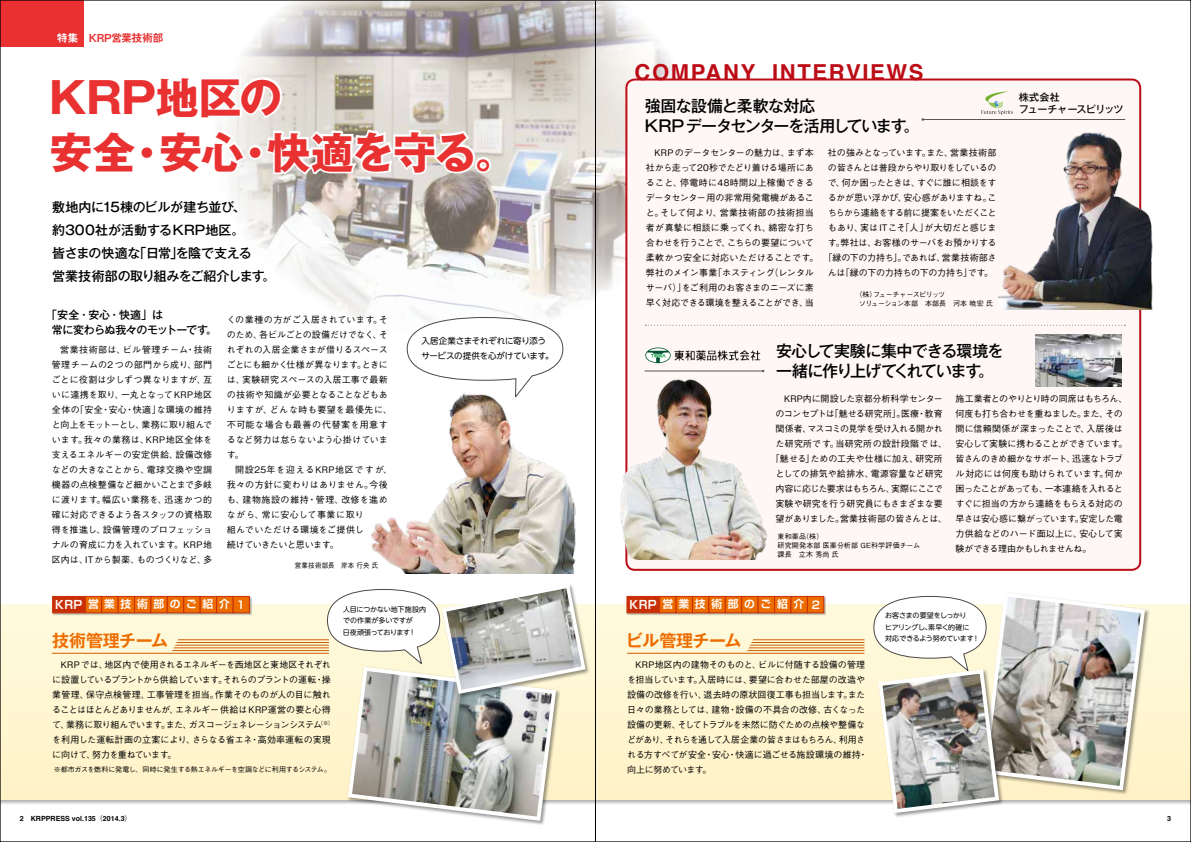
<style>
.page{position:relative;width:1191px;height:842px;background:#fff}
.page>*{position:absolute;margin:0;border:0;box-sizing:border-box;transform-origin:0 0}
.t1{font:700 43px/55px "Gothic MB101 Pro";letter-spacing:-.015em;color:#e83130}
.t2{font:700 22px "Helvetica";letter-spacing:.075em;color:#bc0c16}
.t3{font:700 17px "Gothic MB101 Pro De";letter-spacing:-.025em;color:#ed6c00}
.t4{font:500 16px/20px "Gothic MB101 Pro";letter-spacing:-.055em;color:#000}
.t5{font:500 13px/23px "Gothic MB101 Pro";letter-spacing:-.015em;color:#000}
.t6{font:11.1px "Midashi Go Pro MB31";letter-spacing:-.05em;color:#e83130}
.t7{font:500 11px/15px "Gothic MB101 Pro";letter-spacing:-.04em;color:#000}
.t8{font:700 10.8px "Shin Go Pro De";letter-spacing:.52em;color:#fff}
.t9{font:500 10px/12px "Gothic MB101 Pro";letter-spacing:-.04em;color:#000}
.t10{font:500 9px/15px "Gothic BBB Pro";letter-spacing:-.015em;color:#000}
.t11{font:500 9px/15px "Gothic BBB Pro";letter-spacing:-.035em;color:#000}
.t12{font:500 9px/15px "Gothic BBB Pro";letter-spacing:.01em;color:#000}
.t13{font:500 9px/15px "Gothic BBB Pro";letter-spacing:.045em;color:#000}
.t14{font:500 9px "Gothic BBB Pro";letter-spacing:-.05em;color:#000}
.t15{font:500 9px "Gothic BBB Pro";letter-spacing:-.07em;color:#000}
.t16{font:500 9px "Gothic BBB Pro";letter-spacing:.035em;color:#000}
.t17{font:8.5px/15px "UD Shin M Go Pro";letter-spacing:-.025em;color:#000}
.t18{font:700 7.1px "Helvetica";color:#000}
.t19{font:7px/11.3px "UD Shin M Go Pro";letter-spacing:-.025em;color:#000}
.t20{font:500 7px "Gothic BBB Pro";letter-spacing:-.03em;color:#000}
.t21{font:500 7px/9px "Gothic BBB Pro";letter-spacing:.02em;color:#000}
.t22{font:500 7px/9px "Gothic BBB Pro";letter-spacing:-.065em;color:#000}
.t23{font:500 7px "Gothic BBB Pro";letter-spacing:.025em;color:#000;scale:.92 1}
.s1{color:#fff}
.s2{font-size:11.5px}
.s3{font-family:"Gothic BBB Pro";font-weight:500}
</style>
<div class="page">
<div style="left:0;top:605px;width:1191px;height:194px;background:#fff6d2"></div>
<img style="left:234px;top:2px;width:444px;height:317px">
<div style="left:0;top:0;width:83px;height:47px;background:#e83130"></div>
<svg style="left:218px;top:52px;width:275px;height:126px"></svg>
<img style="left:371px;top:399px;width:205px;height:174px">
<div style="left:624px;top:78px;width:518px;height:493px;background:#fef7f6"></div>
<img style="left:620px;top:371px;width:150px;height:188px">
<hr style="left:923px;top:119px;width:202px;height:1px;background:#595757">
<hr style="left:644px;top:371px;width:119px;height:1px;background:#595757">
<img style="left:1035px;top:335px;width:86px;height:51px">
<svg style="left:981px;top:91px;width:32px;height:24px"></svg>
<div style="left:877px;top:669px;width:127px;height:149px;background:#000;opacity:.4"></div>
<img style="left:873px;top:593px;width:274px;height:222px">
<hr style="left:627px;top:650px;width:237px;height:1px;background:#cd5d00">
<hr style="left:627px;top:648px;width:237px;height:1px;background:#cd5d00">
<hr style="left:627px;top:645px;width:237px;height:1px;background:#cd5d00">
<hr style="left:627px;top:642px;width:237px;height:1px;background:#cd5d00">
<hr style="left:627px;top:640px;width:237px;height:1px;background:#cd5d00">
<hr style="left:627px;top:653px;width:237px;height:1px;background:#cd5d00">
<hr style="left:52px;top:650px;width:277px;height:1px;background:#cd5d00">
<hr style="left:52px;top:648px;width:277px;height:1px;background:#cd5d00">
<hr style="left:52px;top:645px;width:277px;height:1px;background:#cd5d00">
<hr style="left:52px;top:642px;width:277px;height:1px;background:#cd5d00">
<hr style="left:52px;top:640px;width:277px;height:1px;background:#cd5d00">
<hr style="left:52px;top:653px;width:277px;height:1px;background:#cd5d00">
<div style="left:626px;top:596px;width:200px;height:19px;background:#000;opacity:.3"></div>
<div style="left:626px;top:596px;width:17px;height:17px;background:#c92f07;border:1px solid #c92f07"></div>
<div style="left:643px;top:596px;width:17px;height:17px;background:#c92f07"></div>
<div style="left:807px;top:596px;width:17px;height:17px;background:#ed6c00;border:1px solid #c92f07"></div>
<div style="left:659px;top:596px;width:17px;height:17px;background:#ed6c00;border:1px solid #c92f07"></div>
<div style="left:676px;top:596px;width:16px;height:17px;background:#ed6c00;border:1px solid #c92f07"></div>
<div style="left:692px;top:596px;width:17px;height:17px;background:#ed6c00;border:1px solid #c92f07"></div>
<div style="left:708px;top:596px;width:17px;height:17px;background:#ed6c00;border:1px solid #c92f07"></div>
<div style="left:725px;top:596px;width:17px;height:17px;background:#ed6c00;border:1px solid #c92f07"></div>
<div style="left:741px;top:596px;width:17px;height:17px;background:#ed6c00;border:1px solid #c92f07"></div>
<div style="left:758px;top:596px;width:17px;height:17px;background:#ed6c00;border:1px solid #c92f07"></div>
<div style="left:774px;top:596px;width:17px;height:17px;background:#ed6c00;border:1px solid #c92f07"></div>
<div style="left:790px;top:596px;width:17px;height:17px;background:#ed6c00;border:1px solid #c92f07"></div>
<div style="left:52px;top:596px;width:200px;height:19px;background:#000;opacity:.3"></div>
<div style="left:52px;top:596px;width:17px;height:17px;background:#c92f07;border:1px solid #c92f07"></div>
<div style="left:69px;top:596px;width:17px;height:17px;background:#c92f07"></div>
<div style="left:233px;top:596px;width:17px;height:17px;background:#ed6c00;border:1px solid #c92f07"></div>
<div style="left:85px;top:596px;width:17px;height:17px;background:#ed6c00;border:1px solid #c92f07"></div>
<div style="left:101px;top:596px;width:17px;height:17px;background:#ed6c00;border:1px solid #c92f07"></div>
<div style="left:118px;top:596px;width:17px;height:17px;background:#ed6c00;border:1px solid #c92f07"></div>
<div style="left:134px;top:596px;width:17px;height:17px;background:#ed6c00;border:1px solid #c92f07"></div>
<div style="left:151px;top:596px;width:17px;height:17px;background:#ed6c00;border:1px solid #c92f07"></div>
<div style="left:167px;top:596px;width:17px;height:17px;background:#ed6c00;border:1px solid #c92f07"></div>
<div style="left:183px;top:596px;width:17px;height:17px;background:#ed6c00;border:1px solid #c92f07"></div>
<div style="left:200px;top:596px;width:17px;height:17px;background:#ed6c00;border:1px solid #c92f07"></div>
<div style="left:216px;top:596px;width:17px;height:17px;background:#ed6c00;border:1px solid #c92f07"></div>
<svg style="left:406px;top:317px;width:157px;height:82px"></svg>
<img style="left:672px;top:346px;width:89px;height:18px">
<svg style="left:645px;top:347px;width:25px;height:16px"></svg>
<img style="left:999px;top:128px;width:154px;height:182px">
<div style="left:441px;top:583px;width:149px;height:116px;background:#000;opacity:.4"></div>
<svg style="left:327px;top:583px;width:260px;height:240px"></svg>
<hr style="left:595px;top:1px;width:1px;height:841px;background:#000">
<p class="t6" style="left:57px;top:29px;width:108px"><span class="s1">特集</span> KRP営業技術部</p>
<h1 class="t1" style="left:50px;top:65px;width:469px">KRP地区の<br>安全・安心・快適を守る。</h1>
<h3 class="t5" style="left:52px;top:194px;width:225px">敷地内に15棟のビルが建ち並び、約300社が活動するKRP地区。<br>皆さまの快適な「日常」を陰で支える<br>営業技術部の取り組みをご紹介します。</h3>
<p class="t7" style="left:52px;top:306px;width:167px;text-indent:-6px">「安全・安心・快適」は<br>常に変わらぬ我々のモットーです。</p>
<p class="t12" style="left:227px;top:311px;width:167px">くの業種の方がご入居されています。そのため、各ビルごとの設備だけでなく、それぞれの入居企業さまが借りるスペースごとにも細かく仕様が異なります。ときには、実験研究スペースの入居工事で最新の技術や知識が必要となることなどもありますが、どんな時も要望を最優先に、不可能な場合も最善の代替案を用意するなど努力は怠らないよう心掛けています。</p>
<p class="t13" style="left:227px;top:461px;width:167px;text-indent:9px">開設25年を迎えるKRP地区ですが、我々の方針に変わりはありません。今後も、建物施設の維持・管理、改修を進めながら、常に安心して事業に取り<br>組んでいただける環境をご提供し<br>続けていきたいと思います。</p>
<p class="t10" style="left:52px;top:341px;width:162px;text-align:justify;text-indent:9px">営業技術部は、ビル管理チーム・技術管理チームの2つの部門から成り、部門ごとに役割は少しずつ異なりますが、互いに連携を取り、一丸となってKRP地区全体の「安全・安心・快適」な環境の維持と向上をモットーとし、業務に取り組んでいます。我々の業務は、KRP地区全体を支えるエネルギーの安定供給、設備改修などの大きなことから、電球交換や空調機器の点検整備など細かいことまで多岐に渡ります。幅広い業務を、迅速かつ的確に対応できるよう各スタッフの資格取得を推進し、設備管理のプロフェッショナルの育成に力を入れています。KRP地区内は、ITから製薬、ものづくりなど、多</p>
<p class="t23" style="left:295px;top:560px;width:92px">営業技術部長　岸本 行央 氏</p>
<p class="t17" style="left:421px;top:333px;width:134px">入居企業さまそれぞれに寄り添うサービスの提供を心がけています。</p>
<h2 class="t2" style="left:634px;top:54px;width:290px">COMPANY INTERVIEWS</h2>
<h3 class="t4" style="left:645px;top:94px;width:276px">強固な設備と柔軟な対応<br>KRP データセンターを活用しています。</h3>
<p class="t10" style="left:646px;top:144px;width:174px;text-align:center">KRPのデータセンターの魅力は、まず本<br>社から走って20秒でたどり着ける場所にあること、停電時に48時間以上稼働できるデータセンター用の非常用発電機があること。そして何より、営業技術部の技術担当者が真摯に相談に乗ってくれ、綿密な打ち合わせを行うことで、こちらの要望について柔軟かつ安全に対応いただけることです。弊社のメイン事業「ホスティング（レンタルサーバ）」をご利用のお客さまのニーズに素早く対応できる環境を整えることができ、当</p>
<p class="t11" style="left:823px;top:144px;width:174px;text-align:center">社の強みとなっています。また、営業技術部の皆さんとは普段からやり取りをしているので、何か困ったときは、すぐに誰に相談をするかが思い浮かび、安心感がありますね。こちらから連絡をする前に提案をいただくこともあり、実はITこそ「人」が大切だと感じます。弊社は、お客様のサーバをお預かりする「縁の下の力持ち」。であれば、営業技術部さんは「縁の下の力持ちの下の力持ち」です。</p>
<p class="t22" style="left:859px;top:289px;width:136px;text-indent:-4px">（株）フューチャースピリッツ<br>ソリューション本部　本部長　河本 暁宏 氏</p>
<h3 class="t4" style="left:776px;top:339px;width:229px">安心して実験に集中できる環境を一緒に作り上げてくれています。</h3>
<p class="t9" style="left:1018px;top:90px;width:106px">株式会社<br>フューチャースピリッツ</p>
<p class="t10" style="left:784px;top:390px;width:160px">KRP内に開設した京都分析科学センター</p>
<p class="t10" style="left:775px;top:405px;width:169px">のコンセプトは「魅せる研究所」。医療・教育</p>
<p class="t14" style="left:775px;top:421px;width:169px">関係者、マスコミの見学を受け入れる開かれ</p>
<p class="t16" style="left:775px;top:436px;width:173px">た研究所です。当研究所の設計段階では、</p>
<p class="t12" style="left:771px;top:450px;width:173px">「魅せる」ための工夫や仕様に加え、研究所</p>
<p class="t12" style="left:775px;top:465px;width:169px">としての排気や給排水、電源容量など研究</p>
<p class="t15" style="left:775px;top:481px;width:169px">内容に応じた要求はもちろん、実際にここで</p>
<p class="t10" style="left:775px;top:495px;width:169px">実験や研究を行う研究員にもさまざまな要</p>
<p class="t11" style="left:775px;top:510px;width:173px">望がありました。営業技術部の皆さんとは、</p>
<p class="t21" style="left:777px;top:530px;width:144px">東和薬品（株）<br>研究開発本部 医薬分析部 GE科学評価チーム課長　立木 秀尚 氏</p>
<p class="t10" style="left:955px;top:390px;width:173px">施工業者とのやりとり時の同席はもちろん、何度も打ち合わせを重ねました。また、その間に信頼関係が深まったことで、入居後は安心して実験に携わることができています。皆さんのきめ細かなサポート、迅速なトラブル対応には何度も助けられています。何か困ったことがあっても、一本連絡を入れるとすぐに担当の方から連絡をもらえる対応の早さは安心感に繋がっています。安定した電力供給などのハード面以上に、安心して実験ができる理由かもしれませんね。</p>
<p class="t8" style="left:55px;top:595px;width:191px"><span class="s2">KRP</span>営業技術部のご紹介 1</p>
<p class="t8" style="left:629px;top:595px;width:192px"><span class="s2">KRP</span>営業技術部のご紹介 2</p>
<p class="t19" style="left:343px;top:603px;width:85px">人目につかない地下施設内での作業が多いですが<br>日夜頑張っております！</p>
<h3 class="t3" style="left:52px;top:626px;width:117px">技術管理チーム</h3>
<h3 class="t3" style="left:626px;top:626px;width:117px">ビル管理チーム</h3>
<p class="t11" style="left:52px;top:656px;width:283px;text-indent:9px">KRPでは、地区内で使用されるエネルギーを西地区と東地区それぞれに設置しているプラントから供給しています。それらのプラントの運転・操業管理、保守点検管理、工事管理を担当。作業そのものが人の目に触れることはほとんどありませんが、エネルギー供給は KRP運営の要と心得て、業務に取り組んでいます。また、ガスコージェネレーションシステム<sup>（※）</sup>を利用した運転計画の立案により、さらなる省エネ・高効率運転の実現に向けて、努力を重ねています。</p>
<p class="t20" style="left:54px;top:764px;width:279px">※都市ガスを燃料に発電し、同時に発生する熱エネルギーを空調などに利用するシステム。</p>
<p class="t10" style="left:627px;top:656px;width:242px;text-indent:9px">KRP地区内の建物そのものと、ビルに付随する設備の管理を担当しています。入居時には、要望に合わせた部屋の改造や設備の改修を行い、退去時の原状回復工事も担当します。また日々の業務としては、建物・設備の不具合の改修、古くなった設備の更新、そしてトラブルを未然に防ぐための点検や整備などがあり、それらを通して入居企業の皆さまはもちろん、利用される方すべてが安全・安心・快適に過ごせる施設環境の維持・向上に努めています。</p>
<p class="t19" style="left:885px;top:610px;width:96px">お客さまの要望をしっかり<br>ヒアリングし、素早く的確に<br>対応できるよう努めています！</p>
<p class="t18" style="left:20px;top:813px;width:113px">2 KRPPRESS vol.135<span class="s3">（</span>2014.3<span class="s3">）</span></p>
<p class="t18" style="left:1167px;top:813px;width:5px">3</p>
</div>
